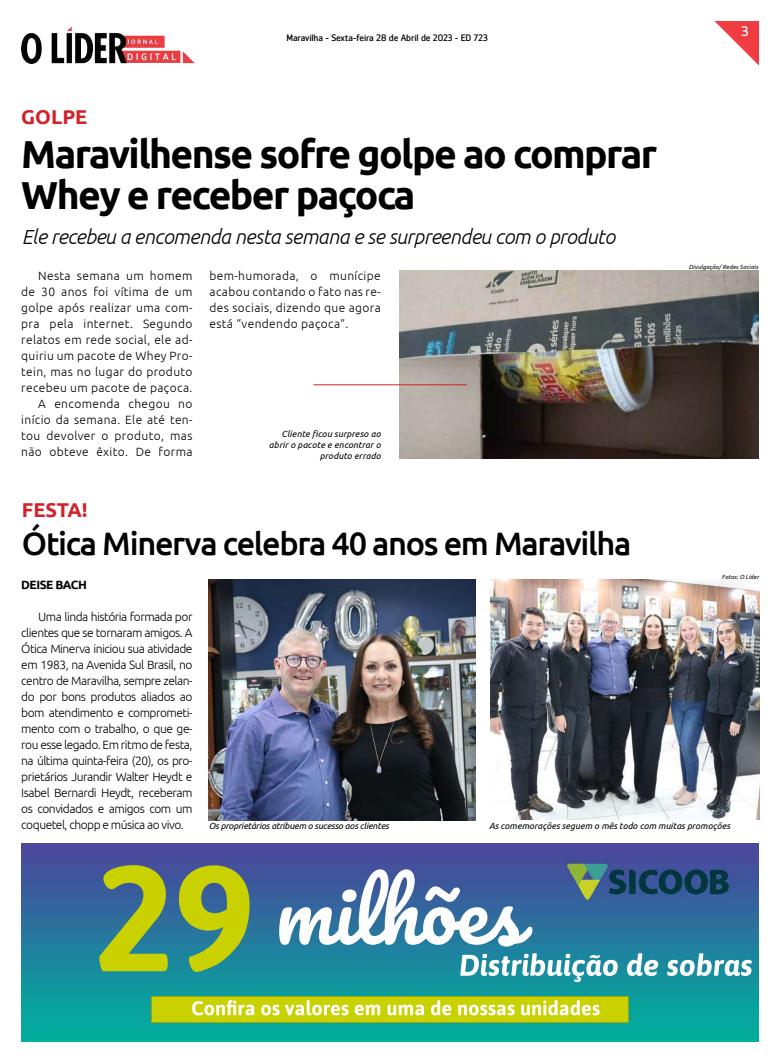
<style>
.page{position:relative;width:780px;height:1063px;background:#fff}
.page>*{position:absolute;margin:0;border:0;box-sizing:border-box;transform-origin:0 0}
.t1{font:700 39px/41px "Ubuntu";letter-spacing:-.04em;color:#000}
.t2{font:500 32.4px "Ubuntu";letter-spacing:-.04em;color:#000}
.t3{font:italic 300 20.3px "Ubuntu";letter-spacing:-.02em;color:#000}
.t4{font:700 20px "Ubuntu";color:#d22229}
.t5{font:14px "Zemestro Std";color:#fff}
.t6{font:300 12px/16px "Ubuntu";letter-spacing:.03em;color:#000;text-align:justify}
.t7{font:700 12px "Ubuntu";letter-spacing:-.04em;color:#000}
.t8{font:9.3px "Zemestro Std";letter-spacing:-.01em;color:#000}
.t9{font:italic 9px/11px "Ubuntu";color:#000;text-align:right}
.t10{font:italic 9px "Ubuntu";letter-spacing:-.02em;color:#000}
.t11{font:italic 6px "Ubuntu";letter-spacing:.01em;color:#000}
</style>
<div class="page">
<img style="left:714px;top:21px;width:44px;height:44px">
<img style="left:22px;top:26px;width:172px;height:38px">
<img style="left:22px;top:844px;width:736px;height:197px">
<img style="left:151px;top:996px;width:477px;height:27px">
<img style="left:209px;top:580px;width:267px;height:240px">
<img style="left:490px;top:580px;width:269px;height:239px">
<img style="left:399px;top:271px;width:359px;height:188px">
<hr style="left:313px;top:384px;width:153px;height:1px;background:#d22229">
<p class="t8" style="left:286px;top:33px;width:203px">Maravilha - Sexta-feira 28 de Abril de 2023 - ED 723</p>
<h3 class="t4" style="left:21px;top:105px;width:68px">GOLPE</h3>
<h1 class="t1" style="left:21px;top:133px;width:637px">Maravilhense sofre golpe ao comprar<br>Whey e receber paçoca</h1>
<h3 class="t3" style="left:22px;top:224px;width:594px">Ele recebeu a encomenda nesta semana e se surpreendeu com o produto</h3>
<p class="t6" style="left:21px;top:268px;width:173px;text-align:right">Nesta semana um homem<br>de 30 anos foi vítima de um golpe após realizar uma com&shy;pra pela internet. Segundo relatos em rede social, ele ad&shy;quiriu um pacote de Whey Pro&shy;tein, mas no lugar do produto recebeu um pacote de paçoca.<br>A encomenda chegou no início da semana. Ele até ten&shy;tou devolver o produto, mas não obteve êxito. De forma</p>
<p class="t6" style="left:209px;top:268px;width:173px">bem-humorada, o munícipe acabou contando o fato nas re&shy;des sociais, dizendo que agora está “vendendo paçoca”.</p>
<p class="t9" style="left:269px;top:428px;width:113px">Cliente ficou surpreso ao abrir o pacote e encontrar o produto errado</p>
<h3 class="t4" style="left:22px;top:497px;width:67px">FESTA!</h3>
<h2 class="t2" style="left:22px;top:523px;width:611px">Ótica Minerva celebra 40 anos em Maravilha</h2>
<p class="t5" style="left:741px;top:23px;width:8px">3</p>
<p class="t11" style="left:689px;top:263px;width:71px">Divulgação/ Redes Sociais</p>
<p class="t7" style="left:21px;top:577px;width:67px">DEISE BACH</p>
<p class="t6" style="left:21px;top:608px;width:173px;text-indent:17px">Uma linda história formada por clientes que se tornaram amigos. A Ótica Minerva iniciou sua atividade em 1983, na Avenida Sul Brasil, no centro de Maravilha, sempre zelan&shy;do por bons produtos aliados ao bom atendimento e comprometi&shy;mento com o trabalho, o que ge&shy;rou esse legado. Em ritmo de festa, na última quinta-feira (20), os pro&shy;prietários Jurandir Walter Heydt e Isabel Bernardi Heydt, receberam os convidados e amigos com um coquetel, chopp e música ao vivo.</p>
<p class="t11" style="left:721px;top:573px;width:39px">Fotos: O Líder</p>
<p class="t10" style="left:209px;top:820px;width:181px">Os proprietários atribuem o sucesso aos clientes</p>
<p class="t9" style="left:489px;top:820px;width:242px">As comemorações seguem o mês todo com muitas promoções</p>
</div>
